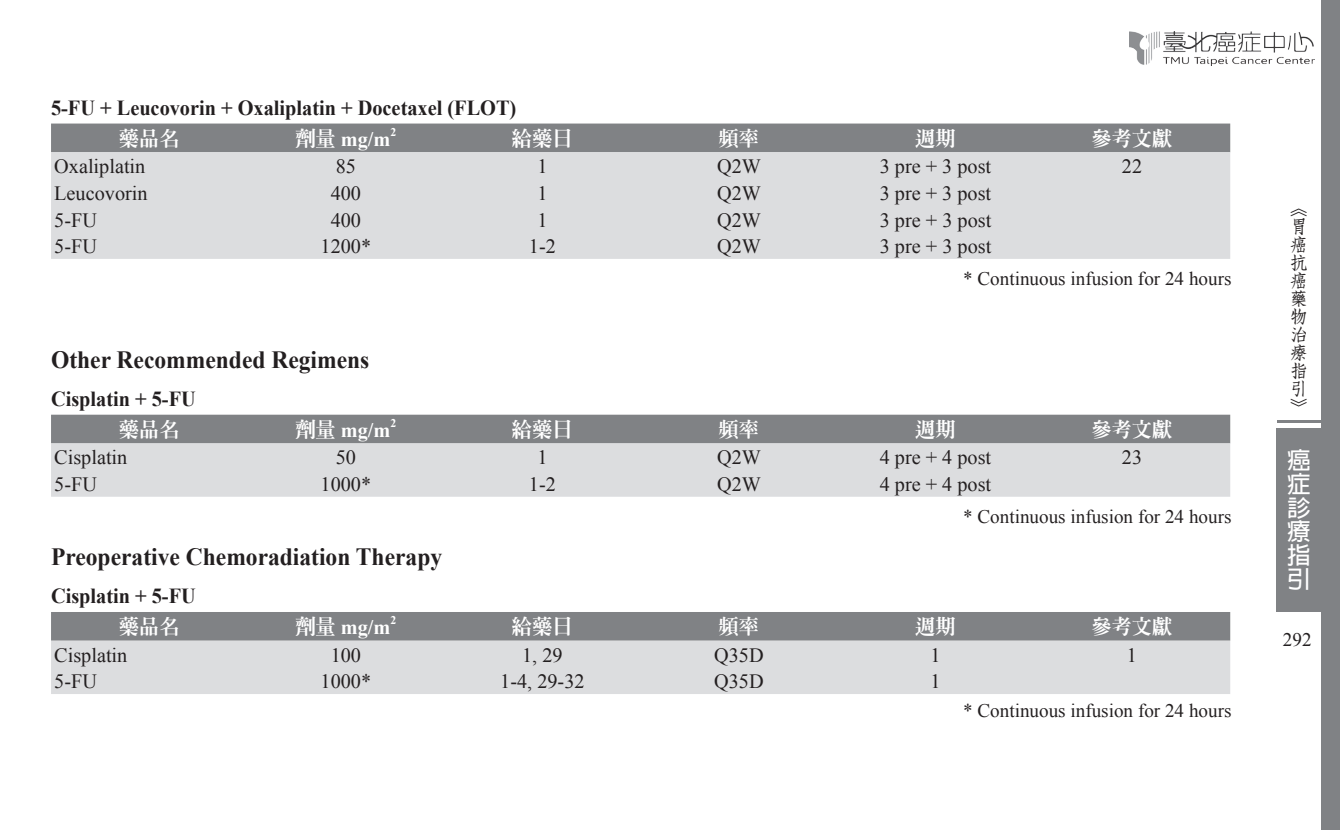
<style>
.page{position:relative;width:1340px;height:830px;background:#fff}
.page>*{position:absolute;margin:0;border:0;box-sizing:border-box;transform-origin:0 0}
.t1{font:700 24.75px "Times New Roman";color:#231f20;scale:.95 1}
.t2{font:700 23.62px/23.6px "AR Hei B5";color:#fff;text-align:justify}
.t3{font:700 21.38px "Times New Roman";color:#231f20;scale:.95 1}
.t4{font:20.25px "Times New Roman";color:#231f20}
.t5{font:800 20.25px "AR Ming B5";color:#fff}
.t6{font:700 20.25px "Times New Roman";color:#fff}
.t7{font:19.12px "Times New Roman";color:#231f20}
.t8{font:18px/18px "DF Fang Song Std W6";color:#231f20}
.t9{font:700 11.7px "Times New Roman";color:#fff}
.s1{font-family:"AR Ming B5";font-weight:800}
</style>
<div class="page">
<div style="left:1320px;top:0;width:19px;height:829px;background:#808285"></div>
<div style="left:1276px;top:427px;width:47px;height:184px;background:#808285"></div>
<hr style="left:1276px;top:420px;width:47px;height:3px;background:#808285">
<img style="left:1129px;top:31px;width:185px;height:34px">
<div style="left:51px;top:123px;width:1179px;height:29px;background:#808285"></div>
<div style="left:51px;top:152px;width:1179px;height:107px;background:#dcdddf"></div>
<div style="left:51px;top:414px;width:1179px;height:29px;background:#808285"></div>
<div style="left:51px;top:443px;width:1179px;height:53px;background:#dcdddf"></div>
<div style="left:51px;top:612px;width:1179px;height:28px;background:#808285"></div>
<div style="left:51px;top:640px;width:1179px;height:53px;background:#dcdddf"></div>
<p class="t3" style="left:51px;top:93px;width:491px">5-FU + Leucovorin + Oxaliplatin + Docetaxel (FLOT)</p>
<p class="t5" style="left:119px;top:128px;width:62px">藥品名</p>
<p class="t6" style="left:295px;top:125px;width:97px"><span class="s1">劑量</span> mg/m</p>
<p class="t9" style="left:390px;top:124px;width:7px">2</p>
<p class="t5" style="left:512px;top:128px;width:62px">給藥日</p>
<p class="t5" style="left:718px;top:128px;width:42px">頻率</p>
<p class="t5" style="left:915px;top:128px;width:42px">週期</p>
<p class="t5" style="left:1091px;top:128px;width:82px">參考文獻</p>
<p class="t4" style="left:54px;top:153px;width:93px">Oxaliplatin</p>
<p class="t4" style="left:336px;top:153px;width:22px">85</p>
<p class="t4" style="left:537px;top:153px;width:12px">1</p>
<p class="t4" style="left:717px;top:153px;width:45px">Q2W</p>
<p class="t4" style="left:879px;top:153px;width:113px">3 pre + 3 post</p>
<p class="t4" style="left:1121px;top:153px;width:22px">22</p>
<p class="t4" style="left:54px;top:179px;width:95px">Leucovorin</p>
<p class="t4" style="left:331px;top:179px;width:32px">400</p>
<p class="t4" style="left:537px;top:179px;width:12px">1</p>
<p class="t4" style="left:717px;top:179px;width:45px">Q2W</p>
<p class="t4" style="left:879px;top:179px;width:113px">3 pre + 3 post</p>
<p class="t4" style="left:54px;top:206px;width:44px">5-FU</p>
<p class="t4" style="left:331px;top:206px;width:32px">400</p>
<p class="t4" style="left:537px;top:206px;width:12px">1</p>
<p class="t4" style="left:717px;top:206px;width:45px">Q2W</p>
<p class="t4" style="left:879px;top:206px;width:113px">3 pre + 3 post</p>
<p class="t4" style="left:54px;top:233px;width:44px">5-FU</p>
<p class="t4" style="left:320px;top:233px;width:52px">1200*</p>
<p class="t4" style="left:529px;top:233px;width:28px">1-2</p>
<p class="t4" style="left:717px;top:233px;width:45px">Q2W</p>
<p class="t4" style="left:879px;top:233px;width:113px">3 pre + 3 post</p>
<p class="t7" style="left:963px;top:265px;width:270px">* Continuous infusion for 24 hours</p>
<p class="t1" style="left:51px;top:342px;width:336px">Other Recommended Regimens</p>
<p class="t3" style="left:51px;top:383px;width:154px">Cisplatin + 5-FU</p>
<p class="t5" style="left:119px;top:419px;width:62px">藥品名</p>
<p class="t6" style="left:295px;top:416px;width:97px"><span class="s1">劑量</span> mg/m</p>
<p class="t9" style="left:390px;top:414px;width:7px">2</p>
<p class="t5" style="left:512px;top:419px;width:62px">給藥日</p>
<p class="t5" style="left:718px;top:419px;width:42px">頻率</p>
<p class="t5" style="left:915px;top:419px;width:42px">週期</p>
<p class="t5" style="left:1091px;top:419px;width:82px">參考文獻</p>
<p class="t4" style="left:54px;top:444px;width:75px">Cisplatin</p>
<p class="t4" style="left:336px;top:444px;width:22px">50</p>
<p class="t4" style="left:537px;top:444px;width:12px">1</p>
<p class="t4" style="left:717px;top:444px;width:45px">Q2W</p>
<p class="t4" style="left:879px;top:444px;width:113px">4 pre + 4 post</p>
<p class="t4" style="left:1121px;top:444px;width:22px">23</p>
<p class="t4" style="left:54px;top:470px;width:44px">5-FU</p>
<p class="t4" style="left:320px;top:470px;width:52px">1000*</p>
<p class="t4" style="left:529px;top:470px;width:28px">1-2</p>
<p class="t4" style="left:717px;top:470px;width:45px">Q2W</p>
<p class="t4" style="left:879px;top:470px;width:113px">4 pre + 4 post</p>
<p class="t7" style="left:963px;top:503px;width:270px">* Continuous infusion for 24 hours</p>
<p class="t1" style="left:51px;top:539px;width:413px">Preoperative Chemoradiation Therapy</p>
<p class="t3" style="left:51px;top:580px;width:154px">Cisplatin + 5-FU</p>
<p class="t5" style="left:119px;top:616px;width:62px">藥品名</p>
<p class="t6" style="left:295px;top:613px;width:97px"><span class="s1">劑量</span> mg/m</p>
<p class="t9" style="left:390px;top:611px;width:7px">2</p>
<p class="t5" style="left:512px;top:616px;width:62px">給藥日</p>
<p class="t5" style="left:718px;top:616px;width:42px">頻率</p>
<p class="t5" style="left:915px;top:616px;width:42px">週期</p>
<p class="t5" style="left:1091px;top:616px;width:83px">參考文獻</p>
<p class="t4" style="left:54px;top:641px;width:75px">Cisplatin</p>
<p class="t4" style="left:331px;top:641px;width:32px">100</p>
<p class="t4" style="left:522px;top:641px;width:42px">1, 29</p>
<p class="t4" style="left:714px;top:641px;width:51px">Q35D</p>
<p class="t4" style="left:930px;top:641px;width:12px">1</p>
<p class="t4" style="left:1126px;top:641px;width:12px">1</p>
<p class="t4" style="left:54px;top:667px;width:44px">5-FU</p>
<p class="t4" style="left:320px;top:667px;width:52px">1000*</p>
<p class="t4" style="left:500px;top:667px;width:86px">1-4, 29-32</p>
<p class="t4" style="left:714px;top:667px;width:51px">Q35D</p>
<p class="t4" style="left:930px;top:667px;width:12px">1</p>
<p class="t7" style="left:963px;top:697px;width:270px">* Continuous infusion for 24 hours</p>
<p class="t8" style="left:1289px;top:199px;width:19px">︽胃癌抗癌藥物治療指引︾</p>
<p class="t2" style="left:1286px;top:448px;width:24px">癌症診療指引</p>
<p class="t7" style="left:1282px;top:626px;width:30px">292</p>
</div>
